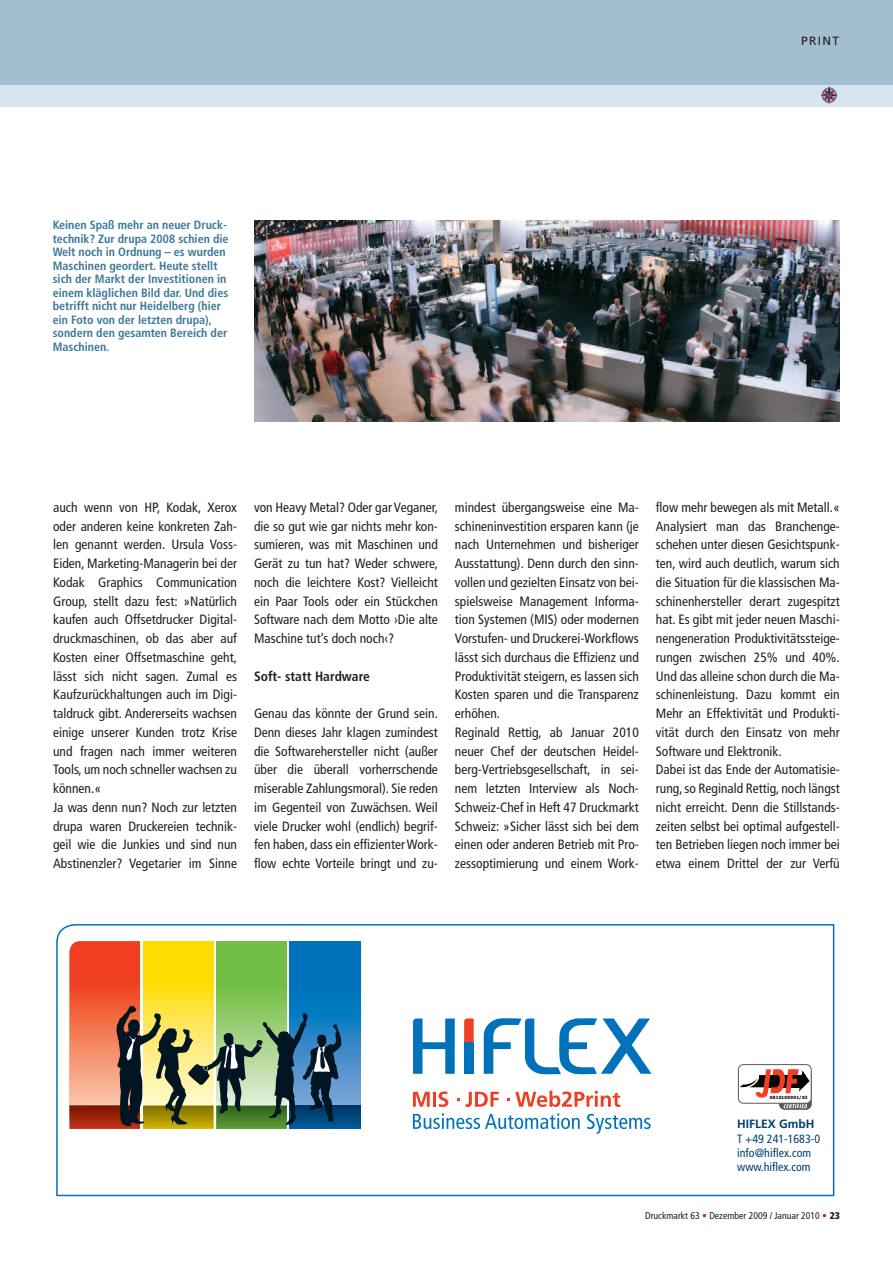
<style>
.page{position:relative;width:893px;height:1263px;background:#fff}
.page>*{position:absolute;margin:0;border:0;box-sizing:border-box;transform-origin:0 0}
.t1{font:condensed 13.5px/18.8px "Frutiger";color:#231f20}
.t2{font:700 condensed 13.5px "Frutiger";color:#231f20}
.t3{font:700 condensed 12px/13.5px "Frutiger";color:#3b7897}
.t4{font:12px/14.4px "Frutiger LT Std Cn+LNIBMB";color:#004071}
.t5{font:12px "Frutiger LT Std Bold+PHABKF";color:#004071}
.t6{font:12px "Frutiger";letter-spacing:.11em;color:#231f20}
.t7{font:condensed 9.75px "Frutiger";color:#231f20}
.t8{font:4.35px "Tahoma Bold+CVEWPK";letter-spacing:.05em;color:#000}
.s1{color:#c61882}
.s2{font-weight:900}
</style>
<div class="page">
<div style="left:0;top:0;width:893px;height:85px;background:#a4bed1"></div>
<div style="left:0;top:85px;width:893px;height:21px;background:#d9e5ed"></div>
<svg style="left:830px;top:88px;width:9px;height:12px"></svg>
<img style="left:254px;top:220px;width:586px;height:201px">
<svg style="left:56px;top:924px;width:779px;height:273px"></svg>
<p class="t6" style="left:801px;top:36px;width:40px">PRINT</p>
<p class="t3" style="left:53px;top:219px;width:177px">Keinen Spaß mehr an neuer Druck&shy;technik? Zur drupa 2008 schien die<br>Welt noch in Ordnung – es wurden<br>Maschinen geordert. Heute stellt sich der Markt der Investitionen in einem kläglichen Bild dar. Und dies betrifft nicht nur Heidelberg (hier ein Foto von der letzten drupa), sondern den gesamten Bereich der<br>Maschinen.</p>
<p class="t1" style="left:53px;top:499px;width:185px">auch wenn von HP, Kodak, Xerox oder anderen keine konkreten Zah&shy;len genannt werden. Ursula Voss-<br>Eiden, Marketing-Managerin bei der<br>Kodak Graphics Communication<br>Group, stellt dazu fest: »Natürlich kaufen auch Offsetdrucker Digital&shy;druckmaschinen, ob das aber auf<br>Kosten einer Offsetmaschine geht, lässt sich nicht sagen. Zumal es<br>Kaufzurückhaltungen auch im Digi&shy;taldruck gibt. Andererseits wachsen einige unserer Kunden trotz Krise und fragen nach immer weiteren<br>Tools, um noch schneller wachsen zu können.«<br>Ja was denn nun? Noch zur letzten drupa waren Druckereien technik&shy;geil wie die Junkies und sind nun<br>Abstinenzler? Vegetarier im Sinne</p>
<p class="t1" style="left:254px;top:499px;width:185px;text-align:justify">von Heavy Metal? Oder gar Veganer, die so gut wie gar nichts mehr kon&shy;sumieren, was mit Maschinen und Gerät zu tun hat? Weder schwere, noch die leichtere Kost? Vielleicht ein Paar Tools oder ein Stückchen Software nach dem Motto ›Die alte Maschine tut’s doch noch‹?</p>
<p class="t2" style="left:254px;top:670px;width:117px">Soft- statt Hardware</p>
<p class="t1" style="left:254px;top:705px;width:185px;text-align:justify">Genau das könnte der Grund sein.<br>Denn dieses Jahr klagen zumindest die Softwarehersteller nicht (außer über die überall vorherrschende miserable Zahlungsmoral). Sie reden im Gegenteil von Zuwächsen. Weil viele Drucker wohl (endlich) begrif&shy;fen haben, dass ein effizienterWork&shy;flow echte Vorteile bringt und zu-</p>
<p class="t1" style="left:455px;top:499px;width:185px">mindest übergangsweise eine Ma&shy;schineninvestition ersparen kann (je nach Unternehmen und bisheriger Ausstattung). Denn durch den sinn&shy;vollen und gezielten Einsatz von bei&shy;spielsweise Management Informa&shy;tion Systemen (MIS) oder modernen Vorstufen- und Druckerei-Workflows lässt sich durchaus die Effizienz und Produktivität steigern, es lassen sich Kosten sparen und die Transparenz erhöhen.<br>Reginald Rettig, ab Januar 2010 neuer Chef der deutschen Heidel&shy;berg-Vertriebsgesellschaft, in sei&shy;nem letzten Interview als Noch-Schweiz-Chef in Heft 47 Druckmarkt Schweiz: »Sicher lässt sich bei dem einen oder anderen Betrieb mit Pro&shy;zessoptimierung und einem Work-</p>
<p class="t1" style="left:656px;top:499px;width:185px">flow mehr bewegen als mit Metall.« Analysiert man das Branchenge&shy;schehen unter diesen Gesichtspunk&shy;ten, wird auch deutlich, warum sich die Situation für die klassischen Ma&shy;schinenhersteller derart zugespitzt hat. Es gibt mit jeder neuen Maschi&shy;nengeneration Produktivitätssteige&shy;rungen zwischen 25% und 40%.<br>Und das alleine schon durch die Ma&shy;schinenleistung. Dazu kommt ein Mehr an Effektivität und Produkti&shy;vität durch den Einsatz von mehr Software und Elektronik.<br>Dabei ist das Ende der Automatisie&shy;rung,so Reginald Rettig, noch längst nicht erreicht. Denn die Stillstands&shy;zeiten selbst bei optimal aufgestell&shy;ten Betrieben liegen noch immer bei etwa einem Drittel der zur Verfü</p>
<p class="t8" style="left:770px;top:1094px;width:39px">0810100901/02</p>
<p class="t5" style="left:737px;top:1119px;width:79px">HIFLEX GmbH</p>
<p class="t4" style="left:737px;top:1132px;width:84px">T +49 241-1683-0 info@hiflex.com www.hiflex.com</p>
<p class="t7" style="left:645px;top:1212px;width:196px">Druckmarkt 63 <span class="s1">•</span> Dezember 2009 / Januar 2010 <span class="s1">•</span> <span class="s2">23</span></p>
</div>
